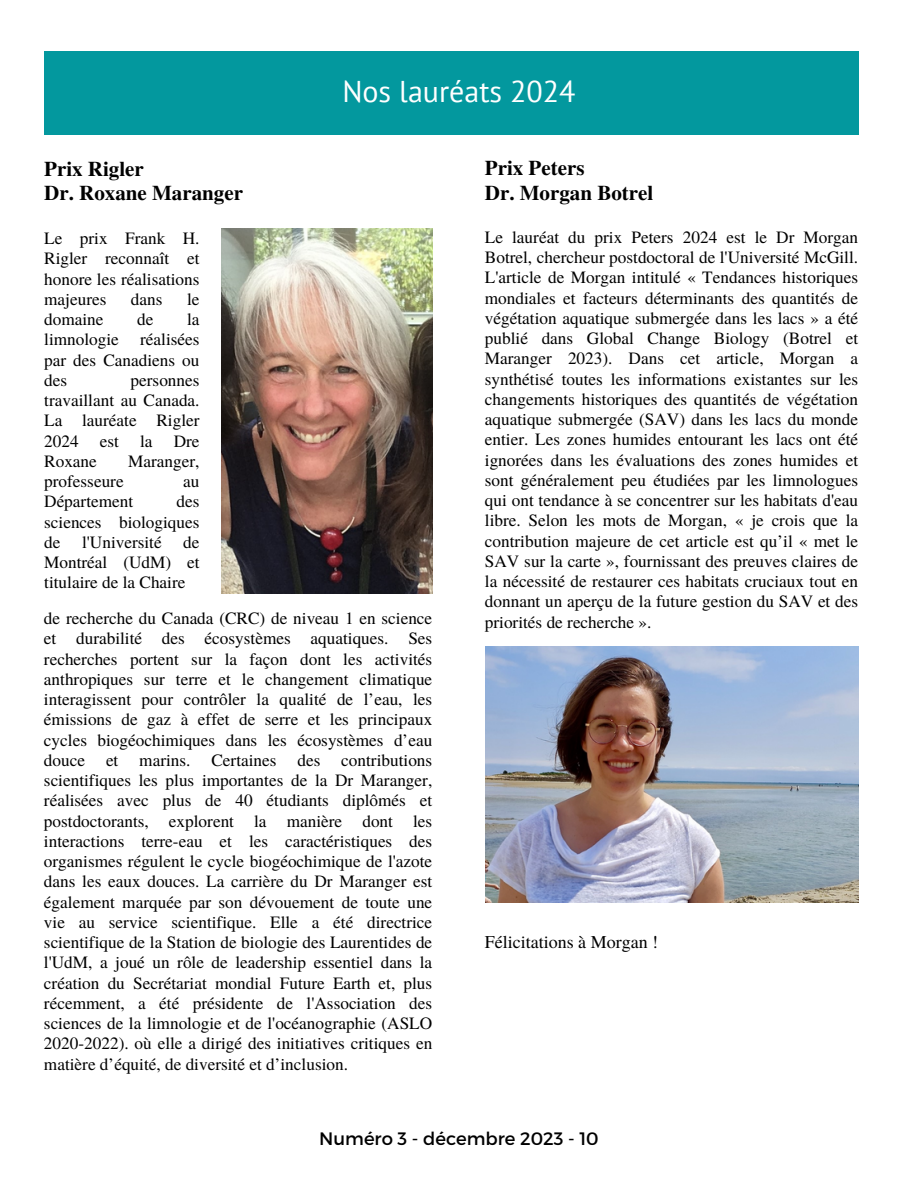
<style>
.page{position:relative;width:918px;height:1188px;background:#fff}
.page>*{position:absolute;margin:0;border:0;box-sizing:border-box;transform-origin:0 0}
.t1{font:30px "PT Sans";color:#fff}
.t2{font:700 21px "Te X Gyre Termes";color:#000}
.t3{font:18px "Montserrat";color:#000}
.t4{font:18px "Te X Gyre Termes";color:#000}
.t5{font:17.25px/20.2px "Te X Gyre Termes";color:#000;text-align:justify}
</style>
<div class="page">
<div style="left:44px;top:51px;width:814px;height:83px;background:#03989e"></div>
<img style="left:222px;top:228px;width:210px;height:366px">
<img style="left:485px;top:647px;width:374px;height:255px">
<p class="t1" style="left:342px;top:72px;width:235px">Nos lauréats 2024</p>
<p class="t2" style="left:44px;top:152px;width:101px">Prix Rigler</p>
<p class="t2" style="left:44px;top:177px;width:200px">Dr. Roxane Maranger</p>
<p class="t5" style="left:44px;top:227px;width:157px">Le prix Frank H.<br>Rigler reconnaît et honore les réalisations majeures</p>
<p class="t5" style="left:131px;top:288px;width:33px">dans</p>
<p class="t5" style="left:187px;top:288px;width:14px">le</p>
<p class="t5" style="left:44px;top:308px;width:157px;text-indent:143px">la limnologie réalisées par des Canadiens ou des</p>
<p class="t5" style="left:44px;top:308px;width:61px">domaine</p>
<p class="t5" style="left:137px;top:308px;width:18px">de</p>
<p class="t5" style="left:44px;top:369px;width:157px;text-indent:86px">personnes travaillant au Canada.<br>La lauréate Rigler 2024 est la Dre Roxane</p>
<p class="t5" style="left:128px;top:450px;width:73px">Maranger,</p>
<p class="t5" style="left:44px;top:470px;width:81px">professeure</p>
<p class="t5" style="left:183px;top:470px;width:18px">au</p>
<p class="t5" style="left:44px;top:490px;width:91px">Département</p>
<p class="t5" style="left:44px;top:490px;width:157px;text-indent:132px">des sciences biologiques de l'Université de Montréal (UdM) et titulaire de la Chaire</p>
<p class="t5" style="left:44px;top:607px;width:390px">de recherche du Canada (CRC) de niveau 1 en science et durabilité des écosystèmes aquatiques. Ses recherches portent sur la façon dont les activités anthropiques sur terre et le changement climatique interagissent pour contrôler la qualité de l’eau, les émissions de gaz à effet de serre et les principaux cycles biogéochimiques dans les écosystèmes d’eau douce et marins. Certaines des contributions scientifiques les plus importantes de la Dr Maranger, réalisées avec plus de 40 étudiants diplômés et postdoctorants, explorent la manière dont les interactions terre-eau et les caractéristiques des organismes régulent le cycle biogéochimique de l'azote dans les eaux douces. La carrière du Dr Maranger est également marquée par son dévouement de toute une vie au service scientifique. Elle a été directrice scientifique de la Station de biologie des Laurentides de l'UdM, a joué un rôle de leadership essentiel dans la création du Secrétariat mondial Future Earth et, plus récemment, a été présidente de l'Association des sciences de la limnologie et de l'océanographie (ASLO 2020-2022). où elle a dirigé des initiatives critiques en matière d’équité, de diversité et d’inclusion.</p>
<p class="t2" style="left:485px;top:152px;width:101px">Prix Peters</p>
<p class="t2" style="left:485px;top:177px;width:170px">Dr. Morgan Botrel</p>
<p class="t5" style="left:485px;top:226px;width:375px">Le lauréat du prix Peters 2024 est le Dr Morgan Botrel, chercheur postdoctoral de l'Université McGill.<br>L'article de Morgan intitulé « Tendances historiques mondiales et facteurs déterminants des quantités de végétation aquatique submergée dans les lacs » a été publié dans Global Change Biology (Botrel et Maranger 2023). Dans cet article, Morgan a synthétisé toutes les informations existantes sur les changements historiques des quantités de végétation aquatique submergée (SAV) dans les lacs du monde entier. Les zones humides entourant les lacs ont été ignorées dans les évaluations des zones humides et sont généralement peu étudiées par les limnologues qui ont tendance à se concentrer sur les habitats d'eau libre. Selon les mots de Morgan, « je crois que la contribution majeure de cet article est qu’il « met le SAV sur la carte », fournissant des preuves claires de la nécessité de restaurer ces habitats cruciaux tout en donnant un aperçu de la future gestion du SAV et des priorités de recherche ».</p>
<p class="t4" style="left:485px;top:929px;width:175px">Félicitations à Morgan !</p>
<p class="t3" style="left:319px;top:1126px;width:281px">Numéro 3 - décembre 2023 - 10</p>
</div>
